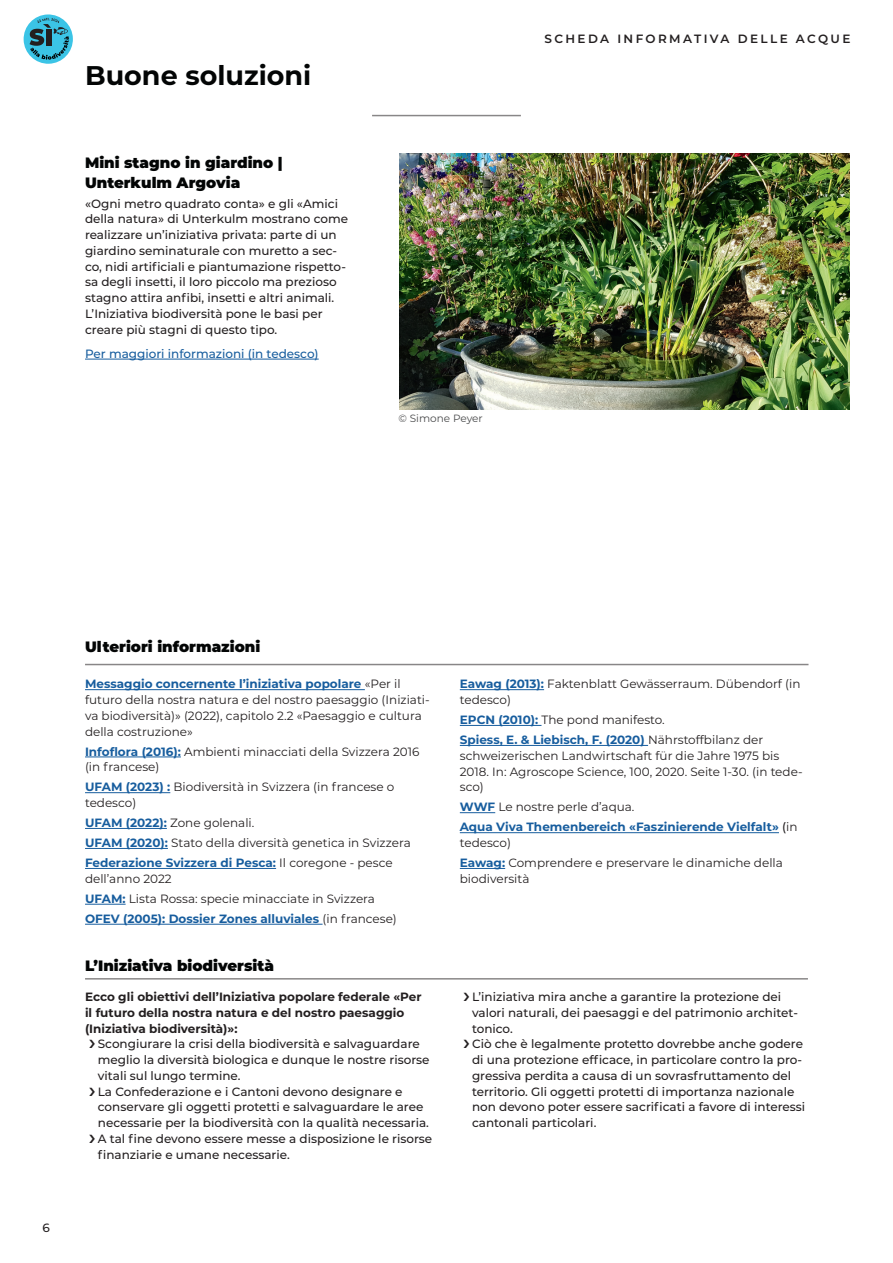
<style>
.page{position:relative;width:893px;height:1263px;background:#fff}
.page>*{position:absolute;margin:0;border:0;box-sizing:border-box;transform-origin:0 0}
.t1{font:700 27px "Montserrat";color:#030505}
.t2{font:900 15px/20px "Montserrat";color:#030505}
.t3{font:500 12px/15.8px "Montserrat";color:#231f20}
.t4{font:12px/15.8px "Montserrat";color:#231f20}
.t5{font:700 12px/20px "Montserrat";color:#175d9e}
.t6{font:700 12px/15.8px "Montserrat";color:#231f20}
.t7{font:500 12px "Montserrat";color:#175d9e}
.t8{font:600 12px "Montserrat";letter-spacing:.2em;color:#231f20}
.t9{font:10.5px "Montserrat";color:#494a4b}
.s1{font-weight:700;color:#175d9e}
.s2{font-weight:400;color:#231f20}
.s3{font-weight:500;color:#231f20}
</style>
<div class="page">
<hr style="left:372px;top:115px;width:149px;height:1px;background:#231f20">
<svg style="left:23px;top:14px;width:50px;height:50px"></svg>
<svg style="left:30px;top:18px;width:39px;height:42px;background:#3a94ab"></svg>
<hr style="left:85px;top:689px;width:280px;height:1px;background:#175d9e">
<hr style="left:85px;top:757px;width:96px;height:1px;background:#175d9e">
<hr style="left:85px;top:792px;width:85px;height:1px;background:#175d9e">
<hr style="left:85px;top:828px;width:82px;height:1px;background:#175d9e">
<hr style="left:85px;top:848px;width:83px;height:1px;background:#175d9e">
<hr style="left:85px;top:868px;width:191px;height:1px;background:#175d9e">
<hr style="left:85px;top:904px;width:41px;height:1px;background:#175d9e">
<hr style="left:85px;top:924px;width:238px;height:1px;background:#175d9e">
<hr style="left:460px;top:689px;width:84px;height:1px;background:#175d9e">
<hr style="left:460px;top:725px;width:81px;height:1px;background:#175d9e">
<hr style="left:460px;top:745px;width:188px;height:1px;background:#175d9e">
<hr style="left:460px;top:812px;width:35px;height:1px;background:#175d9e">
<hr style="left:460px;top:832px;width:319px;height:1px;background:#175d9e">
<hr style="left:460px;top:868px;width:45px;height:1px;background:#175d9e">
<hr style="left:85px;top:664px;width:723px;height:1px;background:#231f20">
<hr style="left:85px;top:978px;width:723px;height:1px;background:#231f20">
<hr style="left:85px;top:359px;width:234px;height:1px;background:#175d9e">
<img style="left:400px;top:154px;width:450px;height:255px">
<h1 class="t1" style="left:85px;top:56px;width:228px">Buone soluzioni</h1>
<p class="t2" style="left:85px;top:151px;width:199px">Mini stagno in giardino |<br>Unterkulm Argovia</p>
<p class="t3" style="left:85px;top:195px;width:265px">«Ogni metro quadrato conta» e gli «Amici della natura» di Unterkulm mostrano come realizzare un’iniziativa privata: parte di un giardino seminaturale con muretto a sec&shy;co, nidi artificiali e piantumazione rispetto&shy;sa degli insetti, il loro piccolo ma prezioso stagno attira anfibi, insetti e altri animali.<br>L’Iniziativa biodiversità pone le basi per creare più stagni di questo tipo.</p>
<p class="t7" style="left:85px;top:345px;width:235px">Per maggiori informazioni (in tedesco)</p>
<p class="t9" style="left:399px;top:411px;width:86px">© Simone Peyer</p>
<p class="t8" style="left:544px;top:30px;width:308px">SCHEDA INFORMATIVA DELLE ACQUE</p>
<p class="t3" style="left:43px;top:1219px;width:9px">6</p>
<p class="t2" style="left:85px;top:636px;width:177px">Ulteriori informazioni</p>
<p class="t4" style="left:85px;top:676px;width:346px"><span class="s1">Messaggio concernente l’iniziativa popolare</span> «Per il futuro della nostra natura e del nostro paesaggio (Iniziati&shy;va biodiversità)» (2022), capitolo 2.2 «Paesaggio e cultura della costruzione»</p>
<p class="t4" style="left:85px;top:743px;width:336px"><span class="s1">Infoflora (2016):</span> Ambienti minacciati della Svizzera 2016 (in francese)</p>
<p class="t4" style="left:85px;top:779px;width:311px"><span class="s1">UFAM (2023) :</span> Biodiversità in Svizzera (in francese o tedesco)</p>
<p class="t4" style="left:85px;top:812px;width:327px;line-height:20px"><span class="s1">UFAM (2022):</span> Zone golenali.<br><span class="s1">UFAM (2020):</span> Stato della diversità genetica in Svizzera<br><span class="s1">Federazione Svizzera di Pesca:</span> Il coregone - pesce</p>
<p class="t4" style="left:85px;top:868px;width:313px;line-height:20px">dell’anno 2022<br><span class="s1">UFAM:</span> Lista Rossa: specie minacciate in Svizzera<br><span class="s1">OFEV (2005): Dossier Zones alluviales</span> (in francese)</p>
<p class="t2" style="left:85px;top:955px;width:190px">L’Iniziativa biodiversità</p>
<p class="t6" style="left:85px;top:988px;width:338px">Ecco gli obiettivi dell’Iniziativa popolare federale «Per il futuro della nostra natura e del nostro paesaggio (Iniziativa biodiversità)»:</p>
<p class="t3" style="left:98px;top:1036px;width:336px">Scongiurare la crisi della biodiversità e salvaguardare meglio la diversità biologica e dunque le nostre risorse vitali sul lungo termine.<br>La Confederazione e i Cantoni devono designare e conservare gli oggetti protetti e salvaguardare le aree necessarie per la biodiversità con la qualità necessaria.<br>A tal fine devono essere messe a disposizione le risorse finanziarie e umane necessarie.</p>
<p class="t4" style="left:460px;top:676px;width:342px"><span class="s1">Eawag (2013):</span> Faktenblatt Gewässerraum. Dübendorf (in tedesco)</p>
<p class="t5" style="left:460px;top:709px;width:305px">EPCN (2010): <span class="s2">The pond manifesto.<br></span>Spiess, E. &amp; Liebisch, F. (2020) <span class="s2">Nährstoffbilanz der</span></p>
<p class="t4" style="left:460px;top:747px;width:344px">schweizerischen Landwirtschaft für die Jahre 1975 bis<br>2018. In: Agroscope Science, 100, 2020. Seite 1-30. (in tede&shy;sco)</p>
<p class="t5" style="left:460px;top:797px;width:339px">WWF <span class="s2">Le nostre perle d’aqua.<br></span>Aqua Viva Themenbereich «Faszinierende Vielfalt» <span class="s3">(</span><span class="s2">in</span></p>
<p class="t4" style="left:460px;top:832px;width:325px;line-height:20px">tedesco)<br><span class="s1">Eawag:</span> Comprendere e preservare le dinamiche della</p>
<p class="t4" style="left:460px;top:870px;width:71px">biodiversità</p>
<p class="t3" style="left:472px;top:988px;width:335px">L’iniziativa mira anche a garantire la protezione dei valori naturali, dei paesaggi e del patrimonio architet&shy;tonico.<br>Ciò che è legalmente protetto dovrebbe anche godere di una protezione efficace, in particolare contro la pro&shy;gressiva perdita a causa di un sovrasfruttamento del territorio. Gli oggetti protetti di importanza nazionale non devono poter essere sacrificati a favore di interessi cantonali particolari.</p>
</div>
